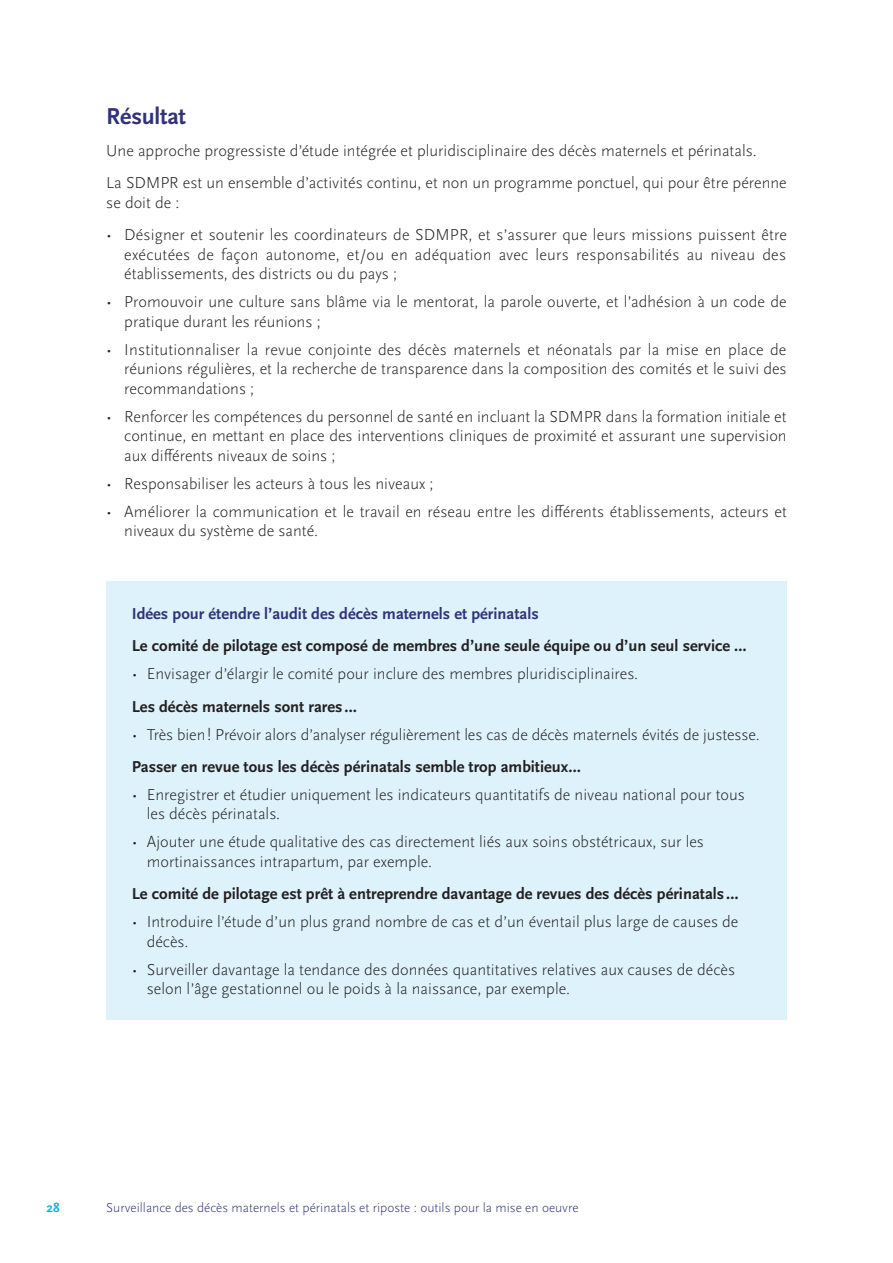
<style>
.page{position:relative;width:893px;height:1263px;background:#fff}
.page>*{position:absolute;margin:0;border:0;box-sizing:border-box;transform-origin:0 0}
.Head2{font:700 24px "Scala Sans Pro";letter-spacing:-.01em;color:#32327b}
.Body{font:300 16.5px/19.5px "Scala Sans Pro";color:#231f20}
.Box_subH{font:700 16.5px "Scala Sans Pro";color:#231f20}
.Box-head{font:700 16.5px "Scala Sans Pro";color:#32327b}
.t1{font:300 13.5px "Scala Sans Pro";color:#32327b}
.t2{font:700 13.5px "Scala Sans Pro";color:#1fabe2}
</style>
<div class="page">
<div style="left:106px;top:581px;width:681px;height:439px;background:#ddf2fb"></div>
<p class="Head2" style="left:106px;top:102px;width:81px">Résultat</p>
<p class="Body" style="left:106px;top:141px;width:652px">Une approche progressiste d’étude intégrée et pluridisciplinaire des décès maternels et périnatals.</p>
<p class="Body" style="left:106px;top:173px;width:682px">La SDMPR est un ensemble d’activités continu, et non un programme ponctuel, qui pour être pérenne se doit de :</p>
<p class="Body" style="left:124px;top:225px;width:664px;text-align:justify;text-indent:-18px">• Désigner et soutenir les coordinateurs de SDMPR, et s’assurer que leurs missions puissent être exécutées de façon autonome, et/ou en adéquation avec leurs responsabilités au niveau des établissements, des districts ou du pays ;</p>
<p class="Body" style="left:124px;top:292px;width:664px;text-indent:-18px">• Promouvoir une culture sans blâme via le mentorat, la parole ouverte, et l’adhésion à un code de pratique durant les réunions ;</p>
<p class="Body" style="left:124px;top:340px;width:664px;text-align:justify;text-indent:-18px">• Institutionnaliser la revue conjointe des décès maternels et néonatals par la mise en place de réunions régulières, et la recherche de transparence dans la composition des comités et le suivi des recommandations ;</p>
<p class="Body" style="left:124px;top:407px;width:664px;text-align:justify;text-indent:-18px">• Renforcer les compétences du personnel de santé en incluant la SDMPR dans la formation initiale et continue, en mettant en place des interventions cliniques de proximité et assurant une supervision aux différents niveaux de soins ;</p>
<p class="Body" style="left:106px;top:474px;width:329px">• Responsabiliser les acteurs à tous les niveaux ;</p>
<p class="Body" style="left:124px;top:502px;width:664px;text-indent:-18px">• Améliorer la communication et le travail en réseau entre les différents établissements, acteurs et niveaux du système de santé.</p>
<p class="Box-head" style="left:132px;top:604px;width:408px">Idées pour étendre l’audit des décès maternels et périnatals</p>
<p class="Box_subH" style="left:132px;top:636px;width:616px">Le comité de pilotage est composé de membres d’une seule équipe ou d’un seul service …</p>
<p class="Body" style="left:132px;top:664px;width:508px">• Envisager d’élargir le comité pour inclure des membres pluridisciplinaires.</p>
<p class="Box_subH" style="left:132px;top:697px;width:227px">Les décès maternels sont rares…</p>
<p class="Body" style="left:132px;top:725px;width:629px">• Très bien! Prévoir alors d’analyser régulièrement les cas de décès maternels évités de justesse.</p>
<p class="Box_subH" style="left:132px;top:757px;width:450px">Passer en revue tous les décès périnatals semble trop ambitieux…</p>
<p class="Body" style="left:147px;top:785px;width:600px;text-indent:-15px">• Enregistrer et étudier uniquement les indicateurs quantitatifs de niveau national pour tous les décès périnatals.</p>
<p class="Body" style="left:147px;top:832px;width:559px;text-indent:-15px">• Ajouter une étude qualitative des cas directement liés aux soins obstétricaux, sur les mortinaissances intrapartum, par exemple.</p>
<p class="Box_subH" style="left:132px;top:884px;width:608px">Le comité de pilotage est prêt à entreprendre davantage de revues des décès périnatals…</p>
<p class="Body" style="left:147px;top:912px;width:593px;text-indent:-15px">• Introduire l’étude d’un plus grand nombre de cas et d’un éventail plus large de causes de décès.</p>
<p class="Body" style="left:147px;top:960px;width:590px;text-indent:-15px">• Surveiller davantage la tendance des données quantitatives relatives aux causes de décès selon l’âge gestationnel ou le poids à la naissance, par exemple.</p>
<p class="t2" style="left:47px;top:1199px;width:15px">28</p>
<p class="t1" style="left:106px;top:1199px;width:474px">Surveillance des décès maternels et périnatals et riposte : outils pour la mise en oeuvre</p>
</div>
